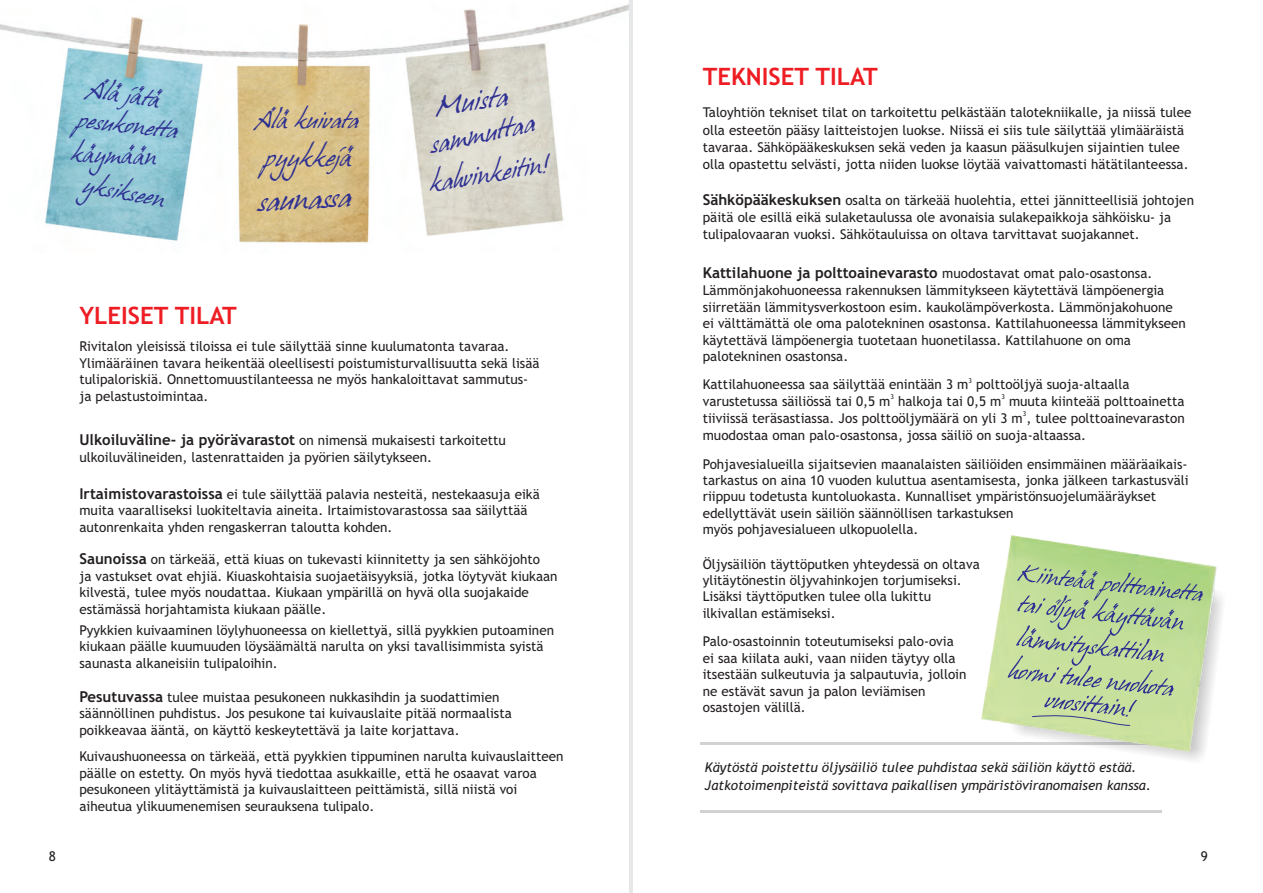
<style>
.page{position:relative;width:1263px;height:893px;background:#fff}
.page>*{position:absolute;margin:0;border:0;box-sizing:border-box;transform-origin:0 0}
.t1{font:26.25px "Hans Hand";color:#2e3092}
.t2{font:24.75px "Hans Hand";color:#2e3092}
.t3{font:700 24px "Trebuchet MS";color:#ee1d23}
.t4{font:23.4px "Hans Hand";color:#2e3092}
.t5{font:22.95px "Hans Hand";color:#2e3092}
.t6{font:22.35px "Hans Hand";color:#2e3092}
.t7{font:21px "Hans Hand";color:#2e3092}
.t8{font:700 15px "Trebuchet MS";color:#231f20}
.t9{font:13.5px/16.5px "Trebuchet MS";color:#231f20}
.t10{font:italic 13.5px/17.2px "Trebuchet MS";color:#231f20}
.t11{font:6.75px "Trebuchet MS";color:#231f20}
.s1{font-weight:700;font-size:15px}
.s2{font-weight:400;font-size:13.5px}
</style>
<div class="page">
<hr style="left:700px;top:810px;width:462px;height:3px;background:#d1d2d4">
<hr style="left:700px;top:742px;width:462px;height:2px;background:#d1d2d4">
<img style="left:0;top:4px;width:629px;height:239px">
<hr style="left:629px;top:0;width:3px;height:893px;background:#e6e7e9">
<img style="left:954px;top:535px;width:268px;height:225px">
<svg style="left:1008px;top:565px;width:195px;height:161px;background:#b1ca98"></svg>
<h3 class="t7" style="left:87px;top:78px;width:77px;rotate:8deg">Älä jätä</h3>
<h3 class="t7" style="left:78px;top:108px;width:103px;rotate:6deg">pesukonetta</h3>
<h3 class="t7" style="left:71px;top:142px;width:87px;rotate:2deg">käymään</h3>
<h3 class="t7" style="left:85px;top:173px;width:84px;rotate:10deg">yksikseen</h3>
<h3 class="t7" style="left:253px;top:109px;width:107px">Älä kuivata</h3>
<h3 class="t5" style="left:264px;top:144px;width:93px">pyykkejä</h3>
<h1 class="t1" style="left:257px;top:187px;width:95px;rotate:-3deg">saunassa</h1>
<h3 class="t3" style="left:79px;top:306px;width:159px">YLEISET TILAT</h3>
<h2 class="t2" style="left:432px;top:94px;width:76px;rotate:-9deg">Muista</h2>
<h3 class="t4" style="left:427px;top:132px;width:108px;rotate:-12deg">sammuttaa</h3>
<h3 class="t6" style="left:427px;top:172px;width:124px;rotate:-10deg">kahvinkeitin!</h3>
<p class="t9" style="left:79px;top:340px;width:461px">Rivitalon yleisissä tiloissa ei tule säilyttää sinne kuulumatonta tavaraa.<br>Ylimääräinen tavara heikentää oleellisesti poistumisturvallisuutta sekä lisää tulipaloriskiä. Onnettomuustilanteessa ne myös hankaloittavat sammutus&shy;ja pelastustoimintaa.</p>
<p class="t9" style="left:79px;top:433px;width:428px"><span class="s1">Ulkoiluväline- ja pyörävarastot</span> on nimensä mukaisesti tarkoitettu ulkoiluvälineiden, lastenrattaiden ja pyörien säilytykseen.</p>
<p class="t9" style="left:79px;top:487px;width:462px"><span class="s1">Irtaimistovarastoissa</span> ei tule säilyttää palavia nesteitä, nestekaasuja eikä muita vaaralliseksi luokiteltavia aineita. Irtaimistovarastossa saa säilyttää autonrenkaita yhden rengaskerran taloutta kohden.</p>
<p class="t9" style="left:79px;top:552px;width:480px"><span class="s1">Saunoissa</span> on tärkeää, että kiuas on tukevasti kiinnitetty ja sen sähköjohto<br>ja vastukset ovat ehjiä. Kiuaskohtaisia suojaetäisyyksiä, jotka löytyvät kiukaan kilvestä, tulee myös noudattaa. Kiukaan ympärillä on hyvä olla suojakaide estämässä horjahtamista kiukaan päälle.</p>
<p class="t9" style="left:79px;top:623px;width:476px">Pyykkien kuivaaminen löylyhuoneessa on kiellettyä, sillä pyykkien putoaminen kiukaan päälle kuumuuden löysäämältä narulta on yksi tavallisimmista syistä saunasta alkaneisiin tulipaloihin.</p>
<p class="t9" style="left:79px;top:690px;width:434px"><span class="s1">Pesutuvassa</span> tulee muistaa pesukoneen nukkasihdin ja suodattimien säännöllinen puhdistus. Jos pesukone tai kuivauslaite pitää normaalista poikkeavaa ääntä, on käyttö keskeytettävä ja laite korjattava.</p>
<p class="t9" style="left:79px;top:750px;width:486px">Kuivaushuoneessa on tärkeää, että pyykkien tippuminen narulta kuivauslaitteen päälle on estetty. On myös hyvä tiedottaa asukkaille, että he osaavat varoa pesukoneen ylitäyttämistä ja kuivauslaitteen peittämistä, sillä niistä voi aiheutua ylikuumenemisen seurauksena tulipalo.</p>
<h3 class="t3" style="left:703px;top:68px;width:177px">TEKNISET TILAT</h3>
<p class="t9" style="left:703px;top:105px;width:490px;line-height:17.2px">Taloyhtiön tekniset tilat on tarkoitettu pelkästään talotekniikalle, ja niissä tulee olla esteetön pääsy laitteistojen luokse. Niissä ei siis tule säilyttää ylimääräistä tavaraa. Sähköpääkeskuksen sekä veden ja kaasun pääsulkujen sijaintien tulee olla opastettu selvästi, jotta niiden luokse löytää vaivattomasti hätätilanteessa.</p>
<p class="t9" style="left:703px;top:193px;width:493px"><span class="s1">Sähköpääkeskuksen</span> osalta on tärkeää huolehtia, ettei jännitteellisiä johtojen päitä ole esillä eikä sulaketaulussa ole avonaisia sulakepaikkoja sähköisku- ja tulipalovaaran vuoksi. Sähkötauluissa on oltava tarvittavat suojakannet.</p>
<p class="t8" style="left:703px;top:267px;width:451px">Kattilahuone ja polttoainevarasto <span class="s2">muodostavat omat palo-osastonsa.</span></p>
<p class="t9" style="left:703px;top:283px;width:485px">Lämmönjakohuoneessa rakennuksen lämmitykseen käytettävä lämpöenergia siirretään lämmitysverkostoon esim. kaukolämpöverkosta. Lämmönjakohuone ei välttämättä ole oma palotekninen osastonsa. Kattilahuoneessa lämmitykseen käytettävä lämpöenergia tuotetaan huonetilassa. Kattilahuone on oma palotekninen osastonsa.</p>
<p class="t11" style="left:968px;top:378px;width:5px">3</p>
<p class="t9" style="left:703px;top:377px;width:428px">Kattilahuoneessa saa säilyttää enintään 3 m polttoöljyä suoja-altaalla</p>
<p class="t11" style="left:890px;top:394px;width:5px">3</p>
<p class="t11" style="left:1001px;top:394px;width:5px">3</p>
<p class="t9" style="left:703px;top:394px;width:483px">varustetussa säiliössä tai 0,5 m halkoja tai 0,5 m muuta kiinteää polttoainetta</p>
<p class="t11" style="left:1023px;top:411px;width:5px">3</p>
<p class="t9" style="left:703px;top:411px;width:483px">tiiviissä teräsastiassa. Jos polttoöljymäärä on yli 3 m , tulee polttoainevaraston muodostaa oman palo-osastonsa, jossa säiliö on suoja-altaassa.</p>
<p class="t9" style="left:703px;top:457px;width:487px">Pohjavesialueilla sijaitsevien maanalaisten säiliöiden ensimmäinen määräaikais&shy;tarkastus on aina 10 vuoden kuluttua asentamisesta, jonka jälkeen tarkastusväli riippuu todetusta kuntoluokasta. Kunnalliset ympäristönsuojelumääräykset edellyttävät usein säiliön säännöllisen tarkastuksen<br>myös pohjavesialueen ulkopuolella.</p>
<p class="t9" style="left:703px;top:557px;width:278px">Öljysäiliön täyttöputken yhteydessä on oltava ylitäytönestin öljyvahinkojen torjumiseksi.<br>Lisäksi täyttöputken tulee olla lukittu ilkivallan estämiseksi.</p>
<p class="t9" style="left:703px;top:634px;width:265px">Palo-osastoinnin toteutumiseksi palo-ovia ei saa kiilata auki, vaan niiden täytyy olla itsestään sulkeutuvia ja salpautuvia, jolloin ne estävät savun ja palon leviämisen osastojen välillä.</p>
<p class="t10" style="left:705px;top:760px;width:447px">Käytöstä poistettu öljysäiliö tulee puhdistaa sekä säiliön käyttö estää.<br>Jatkotoimenpiteistä sovittava paikallisen ympäristöviranomaisen kanssa.</p>
<p class="t9" style="left:49px;top:849px;width:9px">8</p>
<p class="t9" style="left:1201px;top:849px;width:9px">9</p>
</div>
